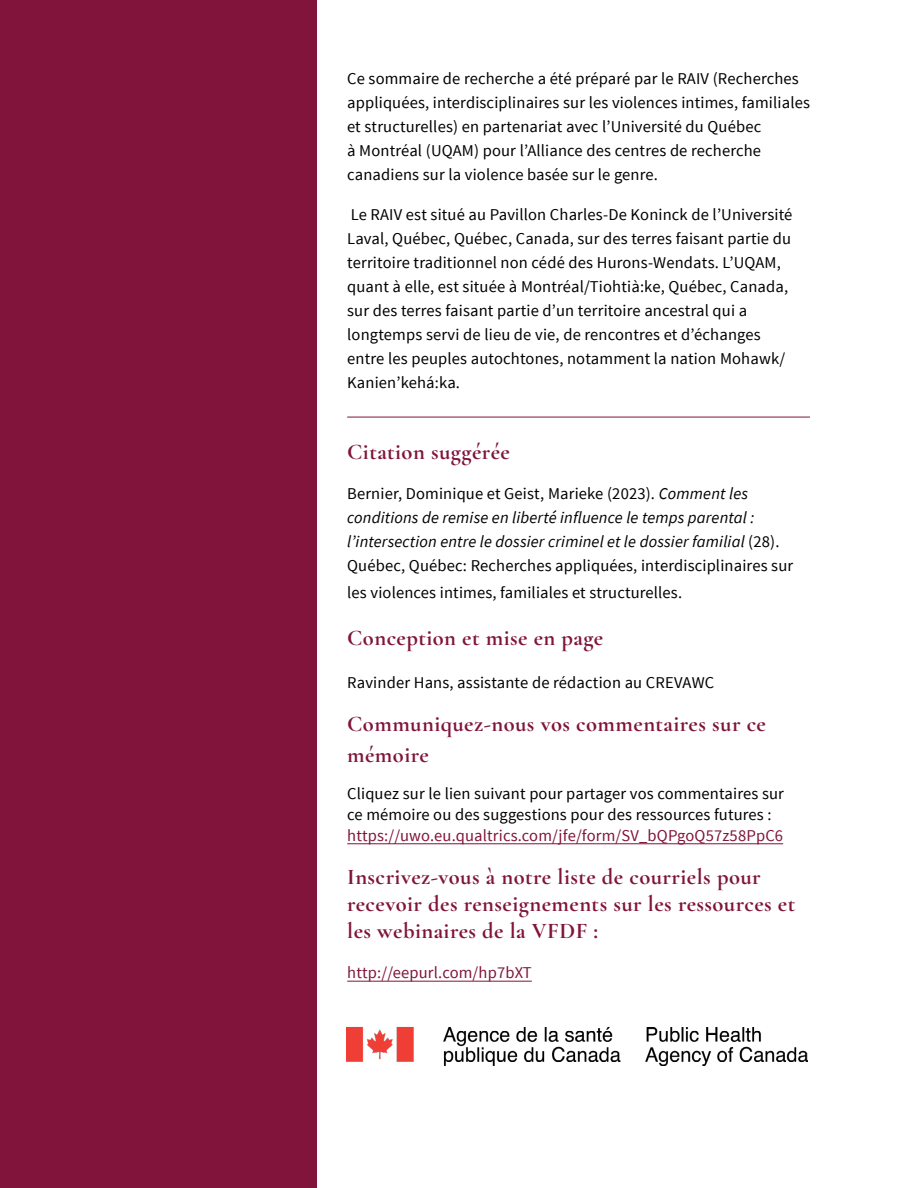
<style>
.page{position:relative;width:918px;height:1188px;background:#fff}
.page>*{position:absolute;margin:0;border:0;box-sizing:border-box;transform-origin:0 0}
.t1{font:700 22.5px/27px "Cormorant Garamond";letter-spacing:.02em;color:#80143b}
.t2{font:16.5px/24px "Source Sans Pro";letter-spacing:.01em;color:#000}
.t3{font:italic 16.5px/24px "Source Sans Pro";letter-spacing:.01em;color:#000}
.t4{font:16.5px "Source Sans Pro";letter-spacing:.01em;color:#80143b}
.s1{font-style:normal}
.s2{color:#80143b}
</style>
<div class="page">
<div style="left:0;top:0;width:316px;height:1188px;background:#80143b"></div>
<hr style="left:347px;top:843px;width:436px;height:1px;background:#80143b">
<hr style="left:347px;top:981px;width:185px;height:1px;background:#80143b">
<hr style="left:347px;top:417px;width:463px;height:1px;background:#80143b">
<img style="left:346px;top:1027px;width:462px;height:38px">
<p class="t2" style="left:347px;top:66px;width:464px">Ce sommaire de recherche a été préparé par le RAIV (Recherches appliquées, interdisciplinaires sur les violences intimes, familiales et structurelles) en partenariat avec l’Université du Québec<br>à Montréal (UQAM) pour l’Alliance des centres de recherche canadiens sur la violence basée sur le genre.</p>
<p class="t2" style="left:347px;top:203px;width:447px">Le RAIV est situé au Pavillon Charles-De Koninck de l’Université Laval, Québec, Québec, Canada, sur des terres faisant partie du territoire traditionnel non cédé des Hurons-Wendats. L’UQAM, quant à elle, est située à Montréal/Tiohtià:ke, Québec, Canada, sur des terres faisant partie d’un territoire ancestral qui a longtemps servi de lieu de vie, de rencontres et d’échanges entre les peuples autochtones, notamment la nation Mohawk/ Kanien’kehá:ka.</p>
<h1 class="t1" style="left:347px;top:438px;width:164px">Citation suggérée</h1>
<p class="t3" style="left:347px;top:481px;width:448px"><span class="s1">Bernier, Dominique et Geist, Marieke (2023).</span> Comment les conditions de remise en liberté influence le temps parental : l’intersection entre le dossier criminel et le dossier familial <span class="s1">(28).<br>Québec, Québec: Recherches appliquées, interdisciplinaires sur</span></p>
<p class="t2" style="left:347px;top:581px;width:336px">les violences intimes, familiales et structurelles.</p>
<h1 class="t1" style="left:347px;top:624px;width:258px">Conception et mise en page</h1>
<p class="t2" style="left:347px;top:671px;width:368px">Ravinder Hans, assistante de rédaction au CREVAWC</p>
<h1 class="t1" style="left:347px;top:708px;width:420px;line-height:30.6px">Communiquez-nous vos commentaires sur ce mémoire</h1>
<p class="t2" style="left:347px;top:783px;width:438px;line-height:21px">Cliquez sur le lien suivant pour partager vos commentaires sur ce mémoire ou des suggestions pour des ressources futures : <span class="s2">https://uwo.eu.qualtrics.com/jfe/form/SV_bQPgoQ57z58PpC6</span></p>
<h1 class="t1" style="left:347px;top:863px;width:450px">Inscrivez-vous à notre liste de courriels pour recevoir des renseignements sur les ressources et les webinaires de la VFDF :</h1>
<p class="t4" style="left:347px;top:962px;width:186px">http://eepurl.com/hp7bXT</p>
</div>
